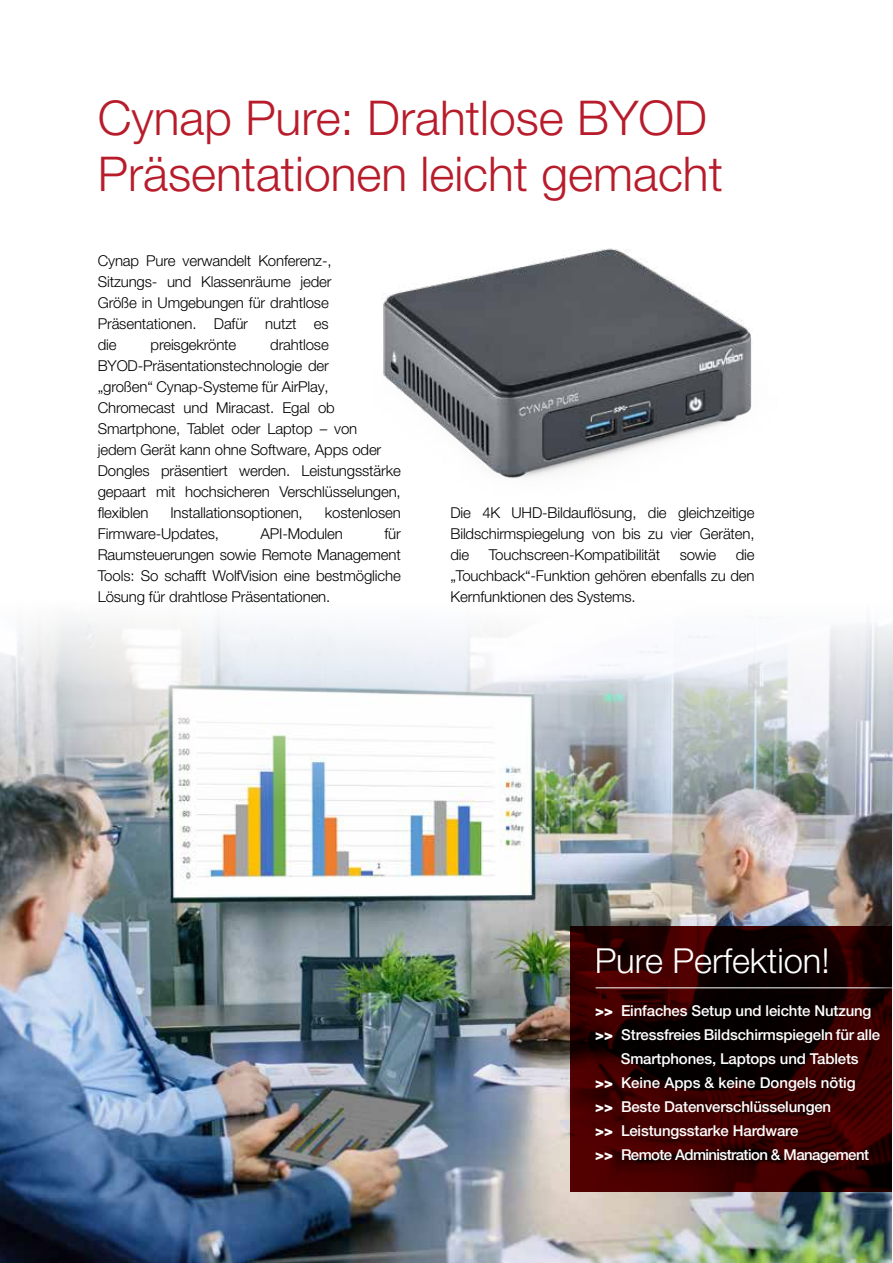
<style>
.page{position:relative;width:893px;height:1263px;background:#fff}
.page>*{position:absolute;margin:0;border:0;box-sizing:border-box;transform-origin:0 0}
.t1{font:300 48px/55.5px "Helvetica Neue LT Pro";color:#b81c2b}
.t2{font:300 34.5px "Helvetica Neue LT Pro";color:#fff}
.t3{font:300 15px/21px "Helvetica Neue LT Pro";letter-spacing:-.01em;color:#000;text-align:justify}
.t4{font:500 15px "Helvetica Neue LT Pro";letter-spacing:-.01em;color:#fff}
.t5{font:500 15px "Helvetica Neue LT Pro";letter-spacing:-.04em;color:#fff}
.s1{font-weight:800}
</style>
<div class="page">
<img style="left:0;top:617px;width:892px;height:646px">
<img style="left:381px;top:248px;width:371px;height:230px">
<svg style="left:570px;top:926px;width:322px;height:265px;background:#2a0000"></svg>
<hr style="left:596px;top:987px;width:297px;height:1px;background:#fff">
<img style="left:892px;top:625px;width:1px;height:310px">
<h1 class="t1" style="left:98px;top:90px;width:627px">Cynap Pure: Drahtlose BYOD<br>Präsentationen leicht gemacht</h1>
<p class="t3" style="left:98px;top:249px;width:235px;text-align:left">Cynap Pure verwandelt Konferenz-,<br>Sitzungs- und Klassenräume jeder<br>Größe in Umgebungen für drahtlose<br>Präsentationen. Dafür nutzt es die</p>
<p class="t3" style="left:98px;top:333px;width:305px;text-align:left;text-indent:172px">drahtlose BYOD-Präsentationstechnologie der<br>„großen“ Cynap-Systeme für AirPlay, Chromecast und Miracast. Egal ob Smartphone, Tablet oder Laptop – von<br>jedem Gerät kann ohne Software, Apps oder Dongles präsentiert werden. Leistungsstärke gepaart mit hochsicheren Verschlüsselungen, flexiblen</p>
<p class="t3" style="left:151px;top:333px;width:87px">preisgekrönte</p>
<p class="t3" style="left:170px;top:501px;width:134px">Installationsoptionen,</p>
<p class="t3" style="left:325px;top:501px;width:78px">kostenlosen</p>
<p class="t3" style="left:98px;top:522px;width:123px">Firmware-Updates,</p>
<p class="t3" style="left:261px;top:522px;width:84px">API-Modulen</p>
<p class="t3" style="left:98px;top:522px;width:305px;text-indent:287px">für Raumsteuerungen sowie Remote Management Tools: So schafft WolfVision eine bestmögliche Lösung für drahtlose Präsentationen.</p>
<p class="t3" style="left:450px;top:502px;width:306px">Die 4K UHD-Bildauflösung, die gleichzeitige Bildschirmspiegelung von bis zu vier Geräten, die</p>
<p class="t3" style="left:450px;top:544px;width:306px;text-indent:285px">die „Touchback“-Funktion gehören ebenfalls zu den Kernfunktionen des Systems.</p>
<p class="t3" style="left:489px;top:544px;width:173px">Touchscreen-Kompatibilität</p>
<p class="t3" style="left:680px;top:544px;width:38px">sowie</p>
<h2 class="t2" style="left:594px;top:940px;width:237px">Pure Perfektion!</h2>
<p class="t4" style="left:595px;top:1002px;width:278px"><span class="s1">&gt;&gt;</span> Einfaches Setup und leichte Nutzung</p>
<p class="t4" style="left:595px;top:1026px;width:286px"><span class="s1">&gt;&gt;</span> Stressfreies Bildschirmspiegeln für alle</p>
<p class="t4" style="left:621px;top:1050px;width:239px">Smartphones, Laptops und Tablets</p>
<p class="t4" style="left:595px;top:1074px;width:262px"><span class="s1">&gt;&gt;</span> Keine Apps &amp; keine Dongels nötig</p>
<p class="t4" style="left:595px;top:1098px;width:237px"><span class="s1">&gt;&gt;</span> Beste Datenverschlüsselungen</p>
<p class="t4" style="left:595px;top:1122px;width:205px"><span class="s1">&gt;&gt;</span> Leistungsstarke Hardware</p>
<p class="t5" style="left:595px;top:1146px;width:275px"><span class="s1">&gt;&gt;</span> Remote Administration &amp; Management</p>
</div>
